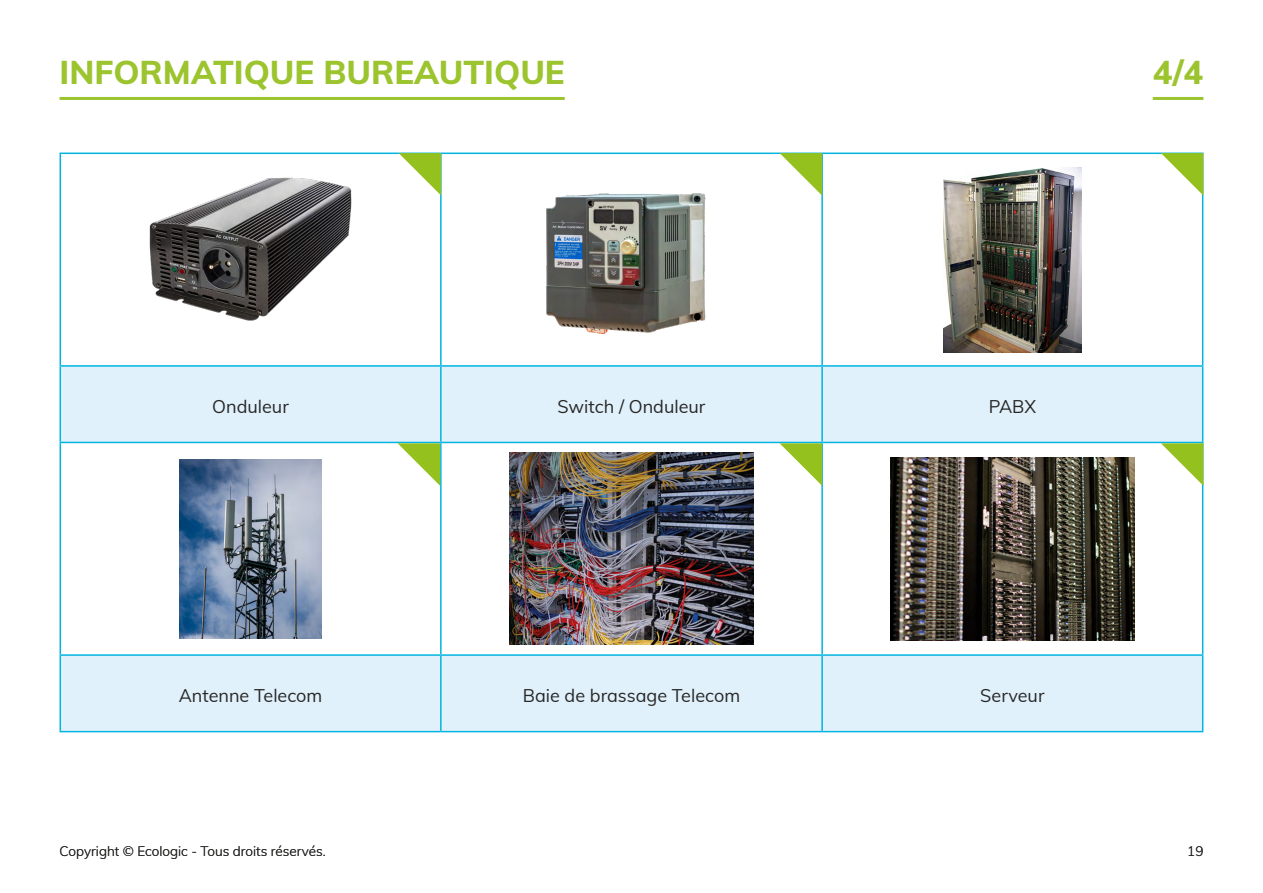
<style>
.page{position:relative;width:1263px;height:893px;background:#fff}
.page>*{position:absolute;margin:0;border:0;box-sizing:border-box;transform-origin:0 0}
.t1{font:800 33px "Muli";color:#9cc42e}
.t2{font:18px "Muli";color:#282827}
.t3{font:300 13.5px "Muli";color:#282827}
</style>
<div class="page">
<svg style="left:61px;top:367px;width:1141px;height:364px;fill:#e1f1fb"></svg>
<hr style="left:440px;top:154px;width:2px;height:211px;background:#01b4e1">
<hr style="left:821px;top:154px;width:2px;height:211px;background:#01b4e1">
<hr style="left:440px;top:367px;width:2px;height:75px;background:#01b4e1">
<hr style="left:821px;top:367px;width:2px;height:75px;background:#01b4e1">
<hr style="left:440px;top:443px;width:2px;height:211px;background:#01b4e1">
<hr style="left:821px;top:443px;width:2px;height:211px;background:#01b4e1">
<hr style="left:440px;top:656px;width:2px;height:75px;background:#01b4e1">
<hr style="left:821px;top:656px;width:2px;height:75px;background:#01b4e1">
<hr style="left:60px;top:153px;width:381px;height:1px;background:#01b4e1">
<hr style="left:60px;top:154px;width:1px;height:211px;background:#01b4e1">
<hr style="left:441px;top:153px;width:381px;height:1px;background:#01b4e1">
<hr style="left:822px;top:153px;width:381px;height:1px;background:#01b4e1">
<hr style="left:1202px;top:154px;width:1px;height:211px;background:#01b4e1">
<hr style="left:60px;top:443px;width:1px;height:211px;background:#01b4e1">
<hr style="left:1202px;top:443px;width:1px;height:211px;background:#01b4e1">
<hr style="left:60px;top:365px;width:381px;height:2px;background:#01b4e1">
<hr style="left:60px;top:367px;width:1px;height:75px;background:#01b4e1">
<hr style="left:441px;top:365px;width:381px;height:2px;background:#01b4e1">
<hr style="left:822px;top:365px;width:381px;height:2px;background:#01b4e1">
<hr style="left:1202px;top:367px;width:1px;height:75px;background:#01b4e1">
<hr style="left:60px;top:442px;width:381px;height:1px;background:#01b4e1">
<hr style="left:441px;top:442px;width:381px;height:1px;background:#01b4e1">
<hr style="left:822px;top:442px;width:381px;height:1px;background:#01b4e1">
<hr style="left:60px;top:654px;width:381px;height:2px;background:#01b4e1">
<hr style="left:60px;top:656px;width:1px;height:75px;background:#01b4e1">
<hr style="left:441px;top:654px;width:381px;height:2px;background:#01b4e1">
<hr style="left:822px;top:654px;width:381px;height:2px;background:#01b4e1">
<hr style="left:1202px;top:656px;width:1px;height:75px;background:#01b4e1">
<hr style="left:60px;top:731px;width:381px;height:1px;background:#01b4e1">
<hr style="left:441px;top:731px;width:381px;height:1px;background:#01b4e1">
<hr style="left:822px;top:731px;width:381px;height:1px;background:#01b4e1">
<img style="left:149px;top:177px;width:203px;height:144px">
<img style="left:546px;top:193px;width:160px;height:141px">
<img style="left:943px;top:167px;width:139px;height:185px">
<img style="left:180px;top:459px;width:141px;height:179px">
<img style="left:509px;top:453px;width:244px;height:192px">
<img style="left:890px;top:457px;width:244px;height:183px">
<hr style="left:60px;top:97px;width:505px;height:3px;background:#9cc42e">
<hr style="left:1153px;top:97px;width:50px;height:3px;background:#9cc42e">
<svg style="left:399px;top:153px;width:42px;height:43px"></svg>
<svg style="left:780px;top:153px;width:42px;height:43px"></svg>
<svg style="left:1161px;top:153px;width:42px;height:42px"></svg>
<svg style="left:1161px;top:443px;width:42px;height:43px"></svg>
<svg style="left:398px;top:443px;width:42px;height:43px"></svg>
<svg style="left:780px;top:443px;width:42px;height:43px"></svg>
<h1 class="t1" style="left:60px;top:48px;width:507px">INFORMATIQUE BUREAUTIQUE</h1>
<h1 class="t1" style="left:1153px;top:48px;width:52px">4/4</h1>
<p class="t2" style="left:212px;top:394px;width:78px">Onduleur</p>
<p class="t2" style="left:557px;top:394px;width:149px">Switch / Onduleur</p>
<p class="t2" style="left:989px;top:394px;width:49px">PABX</p>
<p class="t2" style="left:179px;top:683px;width:145px">Antenne Telecom</p>
<p class="t2" style="left:523px;top:683px;width:219px">Baie de brassage Telecom</p>
<p class="t2" style="left:980px;top:683px;width:66px">Serveur</p>
<p class="t3" style="left:60px;top:841px;width:268px">Copyright © Ecologic - Tous droits réservés.</p>
<p class="t3" style="left:1187px;top:841px;width:18px">19</p>
</div>
